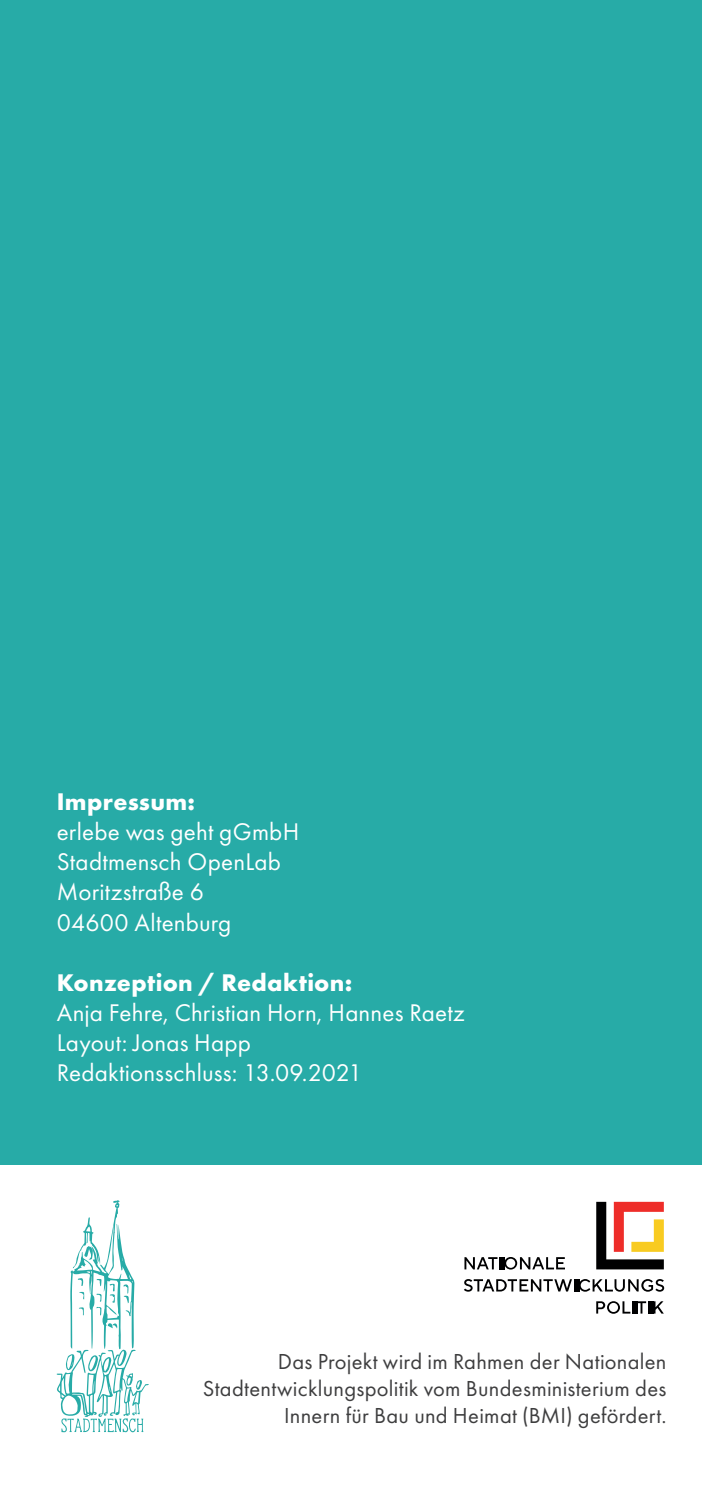
<style>
.page{position:relative;width:702px;height:1489px;background:#fff}
.page>*{position:absolute;margin:0;border:0;box-sizing:border-box;transform-origin:0 0}
.t1{font:25px/30px "Futura PT";letter-spacing:.01em;color:#fff}
.t2{font:700 25px "Futura PT";letter-spacing:.01em;color:#fff}
.t3{font:22.5px/27px "Futura PT";letter-spacing:.01em;color:#3e3e3f;text-align:right}
</style>
<div class="page">
<div style="left:0;top:0;width:702px;height:1164px;background:#27aba7"></div>
<svg style="left:596px;top:1201px;width:67px;height:68px"></svg>
<svg style="left:596px;top:1301px;width:34px;height:12px"></svg>
<div style="left:632px;top:1301px;width:5px;height:12px;background:#000001"></div>
<svg style="left:637px;top:1301px;width:9px;height:12px"></svg>
<div style="left:648px;top:1301px;width:5px;height:12px;background:#000001"></div>
<svg style="left:653px;top:1301px;width:10px;height:12px"></svg>
<svg style="left:464px;top:1257px;width:33px;height:12px"></svg>
<div style="left:499px;top:1256px;width:5px;height:13px;background:#000001"></div>
<svg style="left:504px;top:1257px;width:61px;height:12px"></svg>
<svg style="left:464px;top:1279px;width:108px;height:12px"></svg>
<div style="left:574px;top:1279px;width:5px;height:12px;background:#000001"></div>
<svg style="left:579px;top:1279px;width:85px;height:12px"></svg>
<svg style="left:57px;top:1200px;width:92px;height:232px"></svg>
<p class="t2" style="left:57px;top:786px;width:140px">Impressum:</p>
<p class="t1" style="left:57px;top:817px;width:244px">erlebe was geht gGmbH<br>Stadtmensch OpenLab<br>Moritzstraße 6<br>04600 Altenburg</p>
<p class="t2" style="left:57px;top:966px;width:297px">Konzeption / Redaktion:</p>
<p class="t1" style="left:57px;top:997px;width:409px">Anja Fehre, Christian Horn, Hannes Raetz<br>Layout: Jonas Happ<br>Redaktionsschluss: 13.09.2021</p>
<p class="t3" style="left:203px;top:1348px;width:465px">Das Projekt wird im Rahmen der Nationalen<br>Stadtentwicklungspolitik vom Bundesministerium des<br>Innern für Bau und Heimat (BMI) gefördert.</p>
</div>
